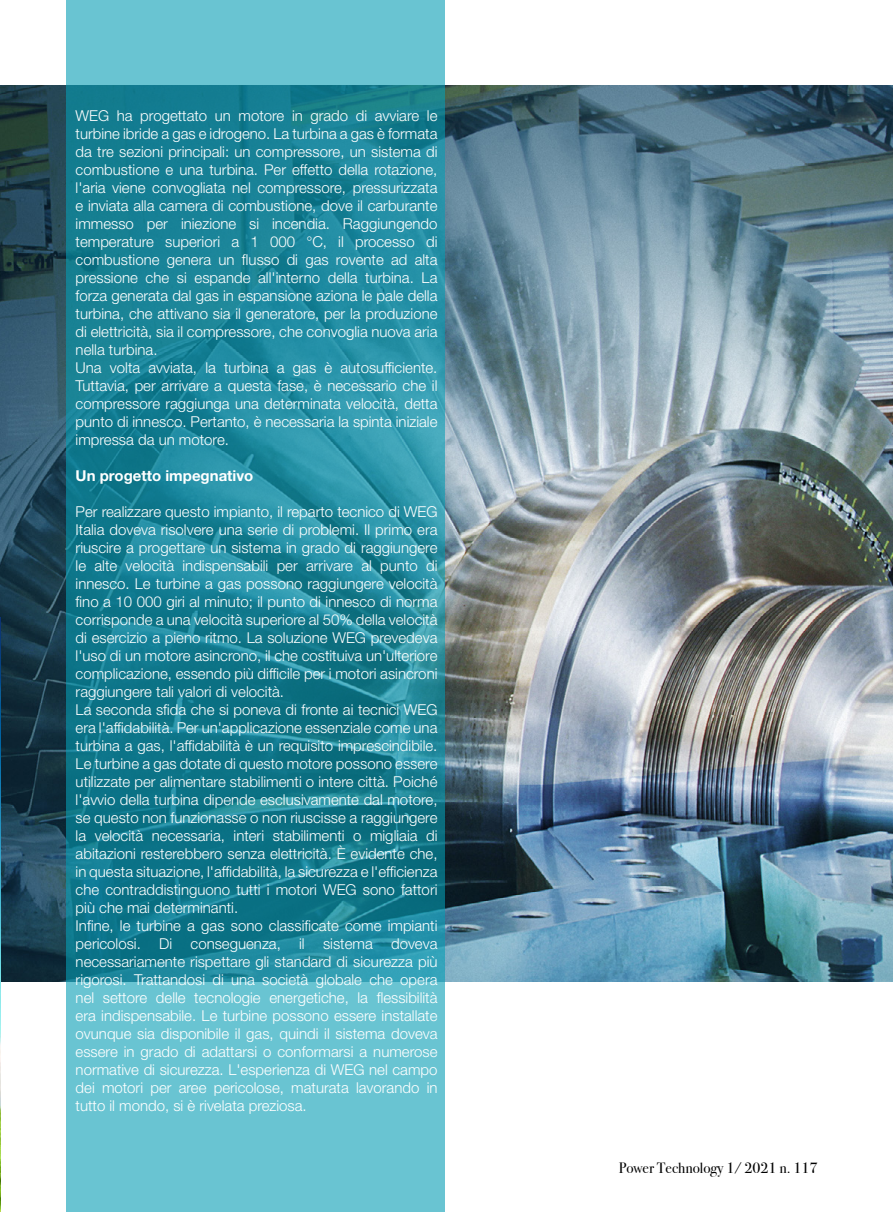
<style>
.page{position:relative;width:893px;height:1212px;background:#fff}
.page>*{position:absolute;margin:0;border:0;box-sizing:border-box;transform-origin:0 0}
.t1{font:300 15px/18px "Helvetica Neue LT Std";color:#fff;text-align:justify}
.t2{font:15px "Bodoni Svty Two ITCTT";color:#000}
.t3{font:700 15px "Helvetica Neue LT Std";color:#fff}
</style>
<div class="page">
<img style="left:0;top:85px;width:893px;height:897px">
<svg style="left:66px;top:0;width:378px;height:1212px;background:#2d92a5"></svg>
<img style="left:0;top:617px;width:1px;height:595px">
<p class="t1" style="left:76px;top:107px;width:363px">WEG ha progettato un motore in grado di avviare le turbine ibride a gas e idrogeno. La turbina a gas è formata da tre sezioni principali: un compressore, un sistema di combustione e una turbina. Per effetto della rotazione, l'aria viene convogliata nel compressore, pressurizzata e inviata alla camera di combustione, dove il carburante immesso per iniezione si incendia. Raggiungendo temperature superiori a 1 000 °C, il processo di combustione genera un flusso di gas rovente ad alta pressione che si espande all'interno della turbina. La forza generata dal gas in espansione aziona le pale della turbina, che attivano sia il generatore, per la produzione di elettricità, sia il compressore, che convoglia nuova aria nella turbina.</p>
<p class="t1" style="left:76px;top:359px;width:363px">Una volta avviata, la turbina a gas è autosufficiente.<br>Tuttavia, per arrivare a questa fase, è necessario che il compressore raggiunga una determinata velocità, detta punto di innesco. Pertanto, è necessaria la spinta iniziale impressa da un motore.</p>
<p class="t3" style="left:76px;top:467px;width:179px">Un progetto impegnativo</p>
<p class="t1" style="left:76px;top:503px;width:363px">Per realizzare questo impianto, il reparto tecnico di WEG Italia doveva risolvere una serie di problemi. Il primo era riuscire a progettare un sistema in grado di raggiungere le alte velocità indispensabili per arrivare al punto di innesco. Le turbine a gas possono raggiungere velocità fino a 10 000 giri al minuto; il punto di innesco di norma corrisponde a una velocità superiore al 50% della velocità di esercizio a pieno ritmo. La soluzione WEG prevedeva l'uso di un motore asincrono, il che costituiva un'ulteriore complicazione, essendo più difficile per i motori asincroni raggiungere tali valori di velocità.</p>
<p class="t1" style="left:76px;top:701px;width:363px">La seconda sfida che si poneva di fronte ai tecnici WEG era l'affidabilità. Per un'applicazione essenziale come una turbina a gas, l'affidabilità è un requisito imprescindibile.<br>Le turbine a gas dotate di questo motore possono essere utilizzate per alimentare stabilimenti o intere città. Poiché l'avvio della turbina dipende esclusivamente dal motore, se questo non funzionasse o non riuscisse a raggiungere la velocità necessaria, interi stabilimenti o migliaia di abitazioni resterebbero senza elettricità. È evidente che, in questa situazione, l'affidabilità, la sicurezza e l'efficienza che contraddistinguono tutti i motori WEG sono fattori più che mai determinanti.</p>
<p class="t1" style="left:76px;top:917px;width:363px">Infine, le turbine a gas sono classificate come impianti pericolosi. Di conseguenza, il sistema doveva necessariamente rispettare gli standard di sicurezza più rigorosi. Trattandosi di una società globale che opera nel settore delle tecnologie energetiche, la flessibilità era indispensabile. Le turbine possono essere installate ovunque sia disponibile il gas, quindi il sistema doveva essere in grado di adattarsi o conformarsi a numerose normative di sicurezza. L'esperienza di WEG nel campo dei motori per aree pericolose, maturata lavorando in tutto il mondo, si è rivelata preziosa.</p>
<p class="t2" style="left:619px;top:1156px;width:200px">Power Technology 1/ 2021 n. 117</p>
</div>
